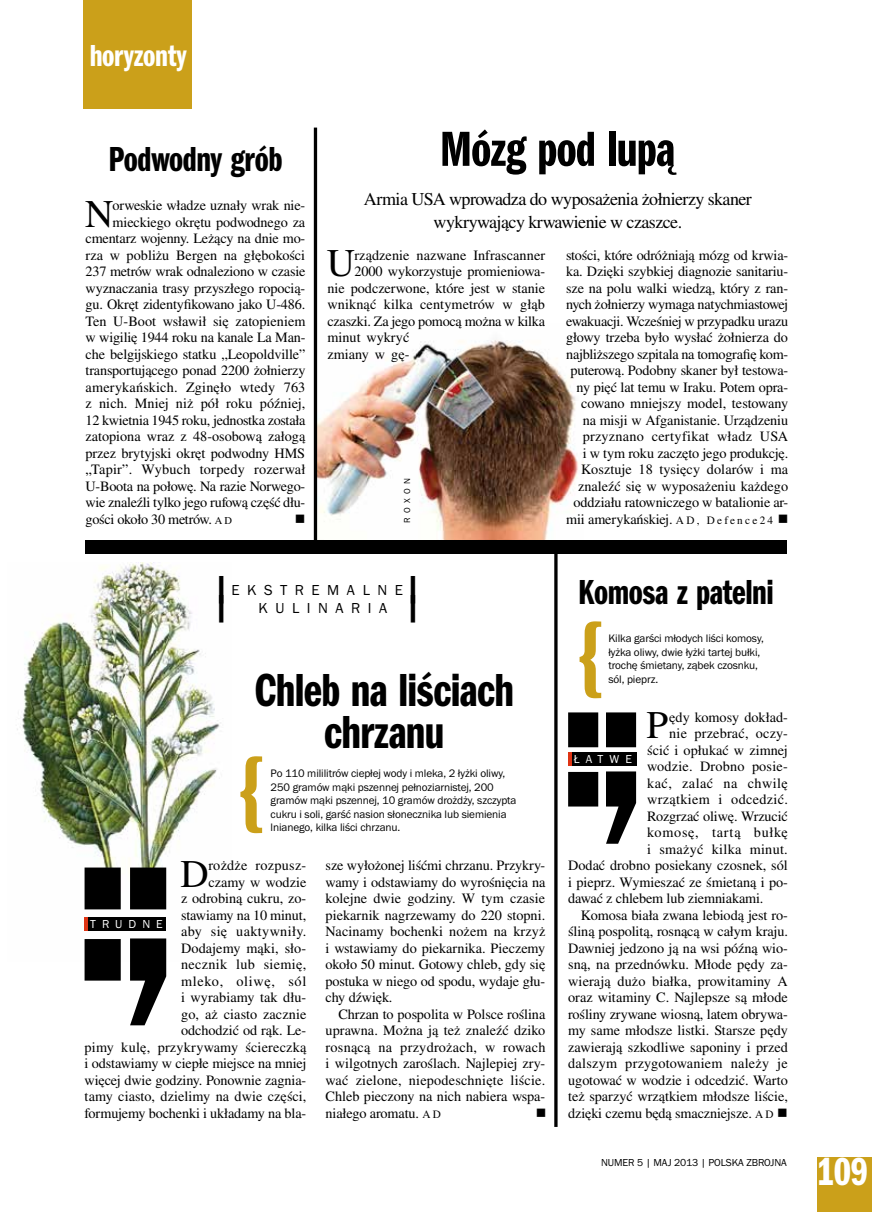
<style>
.page{position:relative;width:872px;height:1212px;background:#fff}
.page>*{position:absolute;margin:0;border:0;box-sizing:border-box;transform-origin:0 0}
.t1{font:51px "Franklin Got URWTCE Dem Com";letter-spacing:-.015em;color:#000}
.t2{font:48px/42px "Franklin Got URWTCE Dem Com";letter-spacing:-.015em;color:#000;text-align:center}
.t3{font:40.5px "Franklin Got URWTCE Dem Com";color:#fff}
.t4{font:39.15px "Nimbus Rom No 9 LCE";color:#000}
.t5{font:36px "Franklin Got URWTCE Dem Com";letter-spacing:-.015em;color:#000}
.t6{font:33px "Franklin Got URWTCE Dem Com";color:#000}
.t7{font:31.5px "Franklin Got URWTCE Dem Com";letter-spacing:-.01em;color:#fff}
.t8{font:18px/22.5px "Nimbus Rom No 9 LCE";letter-spacing:-.03em;color:#000;text-align:center}
.t9{font:15px/18px "Franklin Got URWTCE Boo";letter-spacing:.5em;color:#000}
.t10{font:14.25px/16.5px "Nimbus Rom No 9 LCE";letter-spacing:-.01em;color:#000;text-align:right}
.t11{font:14.25px "Nimbus Rom No 9 LCE";letter-spacing:.02em;color:#000}
.t12{font:14.25px "Nimbus Rom No 9 LCE";letter-spacing:.015em;color:#000}
.t13{font:14.25px "Nimbus Rom No 9 LCE";letter-spacing:.01em;color:#000}
.t14{font:14.25px "Nimbus Rom No 9 LCE";letter-spacing:.03em;color:#000}
.t15{font:14.25px "Nimbus Rom No 9 LCE";letter-spacing:.05em;color:#000}
.t16{font:14.25px "Wingdings";color:#000}
.t17{font:12px "Franklin Got URWTCE Boo";color:#fff}
.t18{font:11.25px/13.5px "Franklin Got URWTCE Boo";letter-spacing:-.01em;color:#000}
.t19{font:10.5px "Franklin Got URWTCE Boo";letter-spacing:-.01em;color:#000}
.t20{font:9px "Franklin Got URWTCE Boo";color:#000}
.s1{font-size:10.5px}
.s2{font-size:11.25px}
</style>
<div class="page">
<img style="left:17px;top:563px;width:204px;height:398px">
<div style="left:817px;top:1158px;width:55px;height:54px;background:#cba01a"></div>
<img style="left:317px;top:324px;width:266px;height:216px">
<hr style="left:554px;top:547px;width:3px;height:580px;background:#000">
<hr style="left:314px;top:128px;width:3px;height:419px;background:#000">
<div style="left:83px;top:0;width:108px;height:109px;background:#cba01a"></div>
<svg style="left:85px;top:867px;width:81px;height:158px"></svg>
<div style="left:87px;top:917px;width:79px;height:14px;background:#000"></div>
<hr style="left:85px;top:917px;width:3px;height:14px;background:#de3414">
<svg style="left:568px;top:712px;width:68px;height:132px"></svg>
<div style="left:571px;top:752px;width:65px;height:14px;background:#000"></div>
<hr style="left:568px;top:752px;width:3px;height:14px;background:#de3414">
<svg style="left:579px;top:621px;width:22px;height:77px"></svg>
<svg style="left:240px;top:756px;width:22px;height:77px"></svg>
<div style="left:85px;top:540px;width:702px;height:14px;background:#000"></div>
<h3 class="t7" style="left:90px;top:38px;width:99px">horyzonty</h3>
<h3 class="t5" style="left:108px;top:139px;width:176px">Podwodny grób</h3>
<h1 class="t1" style="left:440px;top:120px;width:237px">Mózg pod lupą</h1>
<p class="t8" style="left:364px;top:188px;width:389px">Armia USA wprowadza do wyposażenia żołnierzy skaner wykrywający krwawienie w czaszce.</p>
<h3 class="t4" style="left:85px;top:190px;width:29px">N</h3>
<p class="t10" style="left:113px;top:197px;width:194px">orweskie władze uznały wrak nie-</p>
<p class="t10" style="left:113px;top:214px;width:194px">mieckiego okrętu podwodnego za</p>
<p class="t10" style="left:86px;top:230px;width:221px">cmentarz wojenny. Leżący na dnie mo-</p>
<p class="t10" style="left:86px;top:247px;width:221px">rza w pobliżu Bergen na głębokości</p>
<p class="t10" style="left:86px;top:263px;width:221px">237 metrów wrak odnaleziono w czasie</p>
<p class="t10" style="left:86px;top:280px;width:221px">wyznaczania trasy przyszłego ropocią-</p>
<p class="t10" style="left:86px;top:296px;width:221px">gu. Okręt zidentyfikowano jako U-486.</p>
<p class="t10" style="left:86px;top:313px;width:221px">Ten U-Boot wsławił się zatopieniem</p>
<p class="t10" style="left:86px;top:329px;width:221px">w wigilię 1944 roku na kanale La Man-</p>
<p class="t10" style="left:86px;top:346px;width:221px">che belgijskiego statku „Leopoldville”</p>
<p class="t10" style="left:86px;top:362px;width:221px">transportującego ponad 2200 żołnierzy</p>
<p class="t13" style="left:86px;top:378px;width:221px">amerykańskich. Zginęło wtedy 763</p>
<p class="t10" style="left:86px;top:395px;width:221px">z nich. Mniej niż pół roku później,</p>
<p class="t10" style="left:86px;top:412px;width:221px">12 kwietnia 1945 roku, jednostka została</p>
<p class="t10" style="left:86px;top:428px;width:221px">zatopiona wraz z 48-osobową załogą</p>
<p class="t10" style="left:86px;top:445px;width:221px">przez brytyjski okręt podwodny HMS</p>
<p class="t12" style="left:86px;top:461px;width:221px">„Tapir”. Wybuch torpedy rozerwał</p>
<p class="t10" style="left:86px;top:478px;width:221px">U-Boota na połowę. Na razie Norwego-</p>
<p class="t10" style="left:86px;top:494px;width:221px">wie znaleźli tylko jego rufową część dłu-</p>
<p class="t10" style="left:86px;top:511px;width:148px">gości około 30 metrów. <span class="s1">A D</span></p>
<h3 class="t4" style="left:327px;top:240px;width:29px">U</h3>
<p class="t10" style="left:354px;top:247px;width:192px">rządzenie nazwane Infrascanner</p>
<p class="t10" style="left:566px;top:247px;width:224px">stości, które odróżniają mózg od krwia&shy;ka. Dzięki szybkiej diagnozie sanitariu&shy;sze na polu walki wiedzą, który z ran&shy;nych żołnierzy wymaga natychmiastowej ewakuacji. Wcześniej w przypadku urazu głowy trzeba było wysłać żołnierza do najbliższego szpitala na tomografię kom&shy;puterową. Podobny skaner był testowa&shy;ny pięć lat temu w Iraku. Potem opra&shy;cowano mniejszy model, testowany na misji w Afganistanie. Urządzeniu przyznano certyfikat władz USA<br>i w tym roku zaczęto jego produkcję.<br>Kosztuje 18 tysięcy dolarów i ma znaleźć się w wyposażeniu każdego oddziału ratowniczego w batalionie ar-</p>
<p class="t10" style="left:354px;top:263px;width:192px">2000 wykorzystuje promieniowa-</p>
<p class="t10" style="left:327px;top:280px;width:219px">nie podczerwone, które jest w stanie</p>
<p class="t10" style="left:327px;top:296px;width:219px">wniknąć kilka centymetrów w głąb</p>
<p class="t10" style="left:327px;top:313px;width:219px">czaszki. Za jego pomocą można w kilka</p>
<p class="t10" style="left:327px;top:329px;width:83px">minut wykryć</p>
<p class="t10" style="left:327px;top:346px;width:83px">zmiany w gę-</p>
<p class="t20" style="left:402px;top:523px;width:45px;rotate:-90deg">roxon</p>
<p class="t16" style="left:295px;top:511px;width:12px">■</p>
<p class="t10" style="left:566px;top:511px;width:224px">mii amerykańskiej. <span class="s2">A D , D e f e n c e 2 4</span> ■</p>
<h3 class="t6" style="left:213px;top:568px;width:18px">|</h3>
<h3 class="t6" style="left:213px;top:587px;width:18px">|</h3>
<p class="t9" style="left:231px;top:581px;width:15px">Ekst</p>
<p class="t9" style="left:258px;top:581px;width:146px;text-indent:36px">remaln e k ulina</p>
<p class="t9" style="left:351px;top:599px;width:27px">r ia</p>
<h3 class="t6" style="left:405px;top:568px;width:18px">|</h3>
<h3 class="t6" style="left:405px;top:587px;width:18px">|</h3>
<h2 class="t2" style="left:254px;top:669px;width:261px">Chleb na liściach chrzanu</h2>
<p class="t18" style="left:271px;top:767px;width:247px">Po 110 mililitrów ciepłej wody i mleka, 2 łyżki oliwy, 250 gramów mąki pszennej pełnoziarnistej, 200 gramów mąki pszennej, 10 gramów drożdży, szczypta cukru i soli, garść nasion słonecznika lub siemienia lnianego, kilka liści chrzanu.</p>
<p class="t10" style="left:85px;top:857px;width:223px">rożdże rozpusz-<br>czamy w wodzie<br>z odrobiną cukru, zo-<br>stawiamy na 10 minut,<br>aby się uaktywniły.<br>Dodajemy mąki, sło-<br>necznik lub siemię,<br>mleko, oliwę, sól<br>i wyrabiamy tak dłu-<br>go, aż ciasto zacznie<br>odchodzić od rąk. Le-<br>pimy kulę, przykrywamy ściereczką i odstawiamy w ciepłe miejsce na mniej więcej dwie godziny. Ponownie zagnia&shy;tamy ciasto, dzielimy na dwie części, formujemy bochenki i układamy na bla-</p>
<h3 class="t4" style="left:180px;top:850px;width:30px">D</h3>
<p class="t17" style="left:90px;top:917px;width:74px">t rudn e</p>
<p class="t10" style="left:325px;top:857px;width:221px;text-align:justify">sze wyłożonej liśćmi chrzanu. Przykry&shy;wamy i odstawiamy do wyrośnięcia na kolejne dwie godziny. W tym czasie piekarnik nagrzewamy do 220 stopni.<br>Nacinamy bochenki nożem na krzyż i wstawiamy do piekarnika. Pieczemy około 50 minut. Gotowy chleb, gdy się postuka w niego od spodu, wydaje głu&shy;chy dźwięk.</p>
<p class="t10" style="left:325px;top:1006px;width:221px;text-align:justify;text-indent:13px">Chrzan to pospolita w Polsce roślina uprawna. Można ją też znaleźć dziko rosnącą na przydrożach, w rowach i wilgotnych zaroślach. Najlepiej zry&shy;wać zielone, niepodeschnięte liście.<br>Chleb pieczony na nich nabiera wspa&shy;niałego aromatu. <span class="s2">A D</span></p>
<p class="t16" style="left:536px;top:1105px;width:12px">■</p>
<h3 class="t5" style="left:578px;top:571px;width:197px">Komosa z patelni</h3>
<p class="t18" style="left:608px;top:632px;width:157px">Kilka garści młodych liści komosy, łyżka oliwy, dwie łyżki tartej bułki, trochę śmietany, ząbek czosnku, sól, pieprz.</p>
<h3 class="t4" style="left:646px;top:702px;width:22px">P</h3>
<p class="t10" style="left:669px;top:709px;width:120px">ędy komosy dokład-</p>
<p class="t12" style="left:669px;top:725px;width:120px">nie przebrać, oczy-</p>
<p class="t10" style="left:647px;top:742px;width:142px">ścić i opłukać w zimnej</p>
<p class="t12" style="left:647px;top:758px;width:142px">wodzie. Drobno posie-</p>
<p class="t14" style="left:647px;top:774px;width:142px">kać, zalać na chwilę</p>
<p class="t11" style="left:647px;top:791px;width:142px">wrzątkiem i odcedzić.</p>
<p class="t10" style="left:647px;top:808px;width:142px">Rozgrzać oliwę. Wrzucić</p>
<p class="t15" style="left:647px;top:824px;width:142px">komosę, tartą bułkę</p>
<p class="t11" style="left:647px;top:840px;width:142px">i smażyć kilka minut.</p>
<p class="t10" style="left:568px;top:857px;width:221px">Dodać drobno posiekany czosnek, sól</p>
<p class="t10" style="left:568px;top:874px;width:221px">i pieprz. Wymieszać ze śmietaną i po-</p>
<p class="t10" style="left:568px;top:890px;width:197px">dawać z chlebem lub ziemniakami.</p>
<p class="t10" style="left:581px;top:907px;width:208px">Komosa biała zwana lebiodą jest ro-</p>
<p class="t10" style="left:568px;top:923px;width:221px">śliną pospolitą, rosnącą w całym kraju.</p>
<p class="t10" style="left:568px;top:940px;width:221px">Dawniej jedzono ją na wsi późną wio-</p>
<p class="t10" style="left:568px;top:956px;width:221px">sną, na przednówku. Młode pędy za-</p>
<p class="t13" style="left:568px;top:972px;width:221px">wierają dużo białka, prowitaminy A</p>
<p class="t10" style="left:568px;top:989px;width:221px">oraz witaminy C. Najlepsze są młode</p>
<p class="t10" style="left:568px;top:1006px;width:221px">rośliny zrywane wiosną, latem obrywa-</p>
<p class="t10" style="left:568px;top:1022px;width:221px">my same młodsze listki. Starsze pędy</p>
<p class="t10" style="left:568px;top:1039px;width:221px">zawierają szkodliwe saponiny i przed</p>
<p class="t11" style="left:568px;top:1055px;width:221px">dalszym przygotowaniem należy je</p>
<p class="t10" style="left:568px;top:1072px;width:221px">ugotować w wodzie i odcedzić. Warto</p>
<p class="t10" style="left:568px;top:1088px;width:221px">też sparzyć wrzątkiem młodsze liście,</p>
<p class="t17" style="left:574px;top:752px;width:22px">ł at</p>
<p class="t17" style="left:609px;top:752px;width:24px">w e</p>
<p class="t10" style="left:568px;top:1105px;width:221px">dzięki czemu będą smaczniejsze. <span class="s2">A D</span> ■</p>
<p class="t19" style="left:601px;top:1156px;width:187px">NUMER 5 | MAJ 2013 | POLSKA ZBROJNA</p>
<h3 class="t3" style="left:817px;top:1148px;width:52px">109</h3>
</div>
